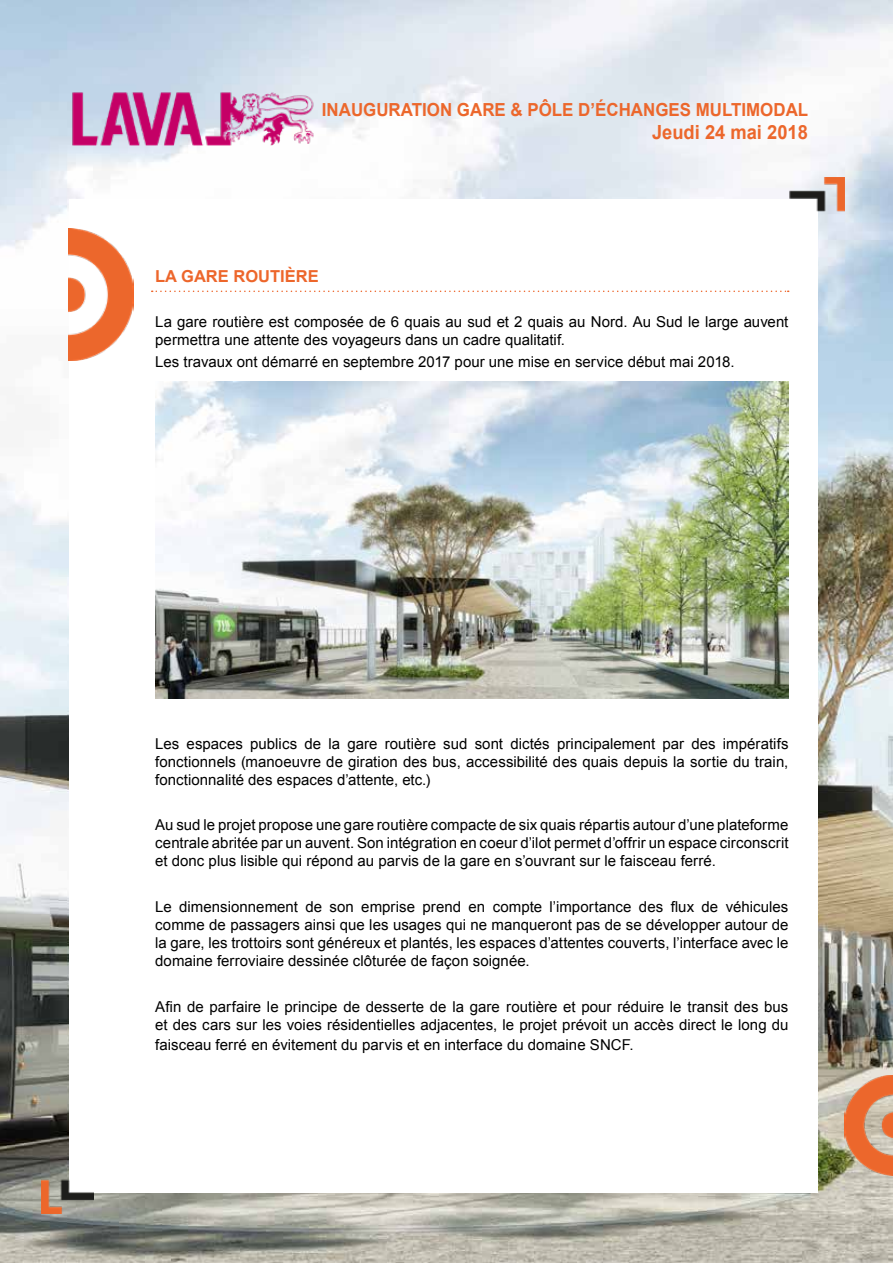
<style>
.page{position:relative;width:893px;height:1263px;background:#fff}
.page>*{position:absolute;margin:0;border:0;box-sizing:border-box;transform-origin:0 0}
.t1{font:700 19.5px "Arial";color:#ec672c;scale:.94 1}
.t2{font:700 18px "Arial";color:#ec672c;scale:.94 1}
.t3{font:700 16.5px "Arial";color:#ed662b}
.t4{font:15px/18px "Arial";color:#000;text-align:justify}
</style>
<div class="page">
<img style="left:0;top:0;width:893px;height:1263px">
<img style="left:69px;top:91px;width:251px;height:55px">
<div style="left:69px;top:199px;width:748px;height:993px;background:#fff"></div>
<img style="left:68px;top:229px;width:66px;height:131px">
<img style="left:844px;top:1076px;width:49px;height:99px">
<img style="left:42px;top:1143px;width:52px;height:71px">
<img style="left:788px;top:178px;width:56px;height:45px">
<svg style="left:152px;top:291px;width:637px;height:1px"></svg>
<img style="left:155px;top:382px;width:633px;height:316px">
<p class="t2" style="left:322px;top:97px;width:519px">INAUGURATION GARE &amp; PÔLE D’ÉCHANGES MULTIMODAL</p>
<h1 class="t1" style="left:652px;top:119px;width:167px">Jeudi 24 mai 2018</h1>
<p class="t3" style="left:155px;top:265px;width:165px">LA GARE ROUTIÈRE</p>
<p class="t4" style="left:155px;top:312px;width:635px">La gare routière est composée de 6 quais au sud et 2 quais au Nord. Au Sud le large auvent permettra une attente des voyageurs dans un cadre qualitatif.</p>
<p class="t4" style="left:155px;top:353px;width:581px">Les travaux ont démarré en septembre 2017 pour une mise en service début mai 2018.</p>
<p class="t4" style="left:155px;top:735px;width:635px">Les espaces publics de la gare routière sud sont dictés principalement par des impératifs fonctionnels (manoeuvre de giration des bus, accessibilité des quais depuis la sortie du train, fonctionnalité des espaces d’attente, etc.)</p>
<p class="t4" style="left:155px;top:815px;width:635px">Au sud le projet propose une gare routière compacte de six quais répartis autour d’une plateforme centrale abritée par un auvent. Son intégration en coeur d’ilot permet d’offrir un espace circonscrit et donc plus lisible qui répond au parvis de la gare en s’ouvrant sur le faisceau ferré.</p>
<p class="t4" style="left:155px;top:898px;width:635px">Le dimensionnement de son emprise prend en compte l’importance des flux de véhicules comme de passagers ainsi que les usages qui ne manqueront pas de se développer autour de la gare, les trottoirs sont généreux et plantés, les espaces d’attentes couverts, l’interface avec le domaine ferroviaire dessinée clôturée de façon soignée.</p>
<p class="t4" style="left:155px;top:998px;width:635px">Afin de parfaire le principe de desserte de la gare routière et pour réduire le transit des bus et des cars sur les voies résidentielles adjacentes, le projet prévoit un accès direct le long du</p>
<p class="t4" style="left:155px;top:1036px;width:480px">faisceau ferré en évitement du parvis et en interface du domaine SNCF.</p>
</div>
